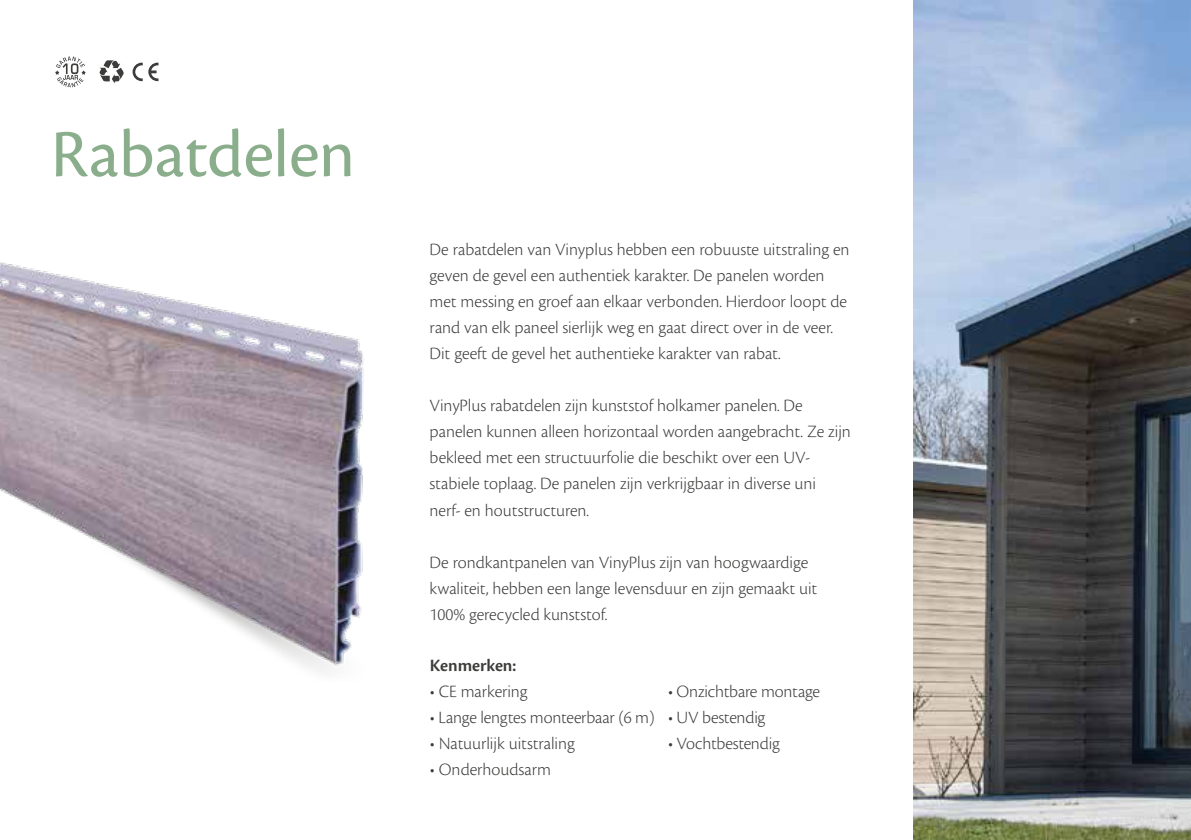
<style>
.page{position:relative;width:1191px;height:840px;background:#fff}
.page>*{position:absolute;margin:0;border:0;box-sizing:border-box;transform-origin:0 0}
.t1{font:70px "Cronos Pro";color:#8aae8b}
.t2{font:300 18px/26px "Cronos Pro";color:#3c3c3b}
.t3{font:300 18px "Cronos Pro";letter-spacing:-.02em;color:#3c3c3b}
.t4{font:600 18px "Cronos Pro";letter-spacing:-.005em;color:#3c3c3b}
</style>
<div class="page">
<img style="left:913px;top:0;width:278px;height:839px">
<img style="left:0;top:262px;width:364px;height:410px">
<svg style="left:133px;top:63px;width:25px;height:18px"></svg>
<svg style="left:99px;top:60px;width:25px;height:23px"></svg>
<svg style="left:55px;top:56px;width:31px;height:31px"></svg>
<h1 class="t1" style="left:51px;top:114px;width:305px">Rabatdelen</h1>
<p class="t2" style="left:429px;top:236px;width:421px">De rabatdelen van Vinyplus hebben een robuuste uitstraling en geven de gevel een authentiek karakter. De panelen worden met messing en groef aan elkaar verbonden. Hierdoor loopt de rand van elk paneel sierlijk weg en gaat direct over in de veer.<br>Dit geeft de gevel het authentieke karakter van rabat.</p>
<p class="t2" style="left:429px;top:392px;width:423px">VinyPlus rabatdelen zijn kunststof holkamer panelen. De panelen kunnen alleen horizontaal worden aangebracht. Ze zijn bekleed met een structuurfolie die beschikt over een UV&shy;stabiele toplaag. De panelen zijn verkrijgbaar in diverse uni nerf- en houtstructuren.</p>
<p class="t2" style="left:429px;top:548px;width:389px">De rondkantpanelen van VinyPlus zijn van hoogwaardige kwaliteit, hebben een lange levensduur en zijn gemaakt uit<br>100% gerecycled kunststof.</p>
<p class="t4" style="left:430px;top:654px;width:88px">Kenmerken:</p>
<p class="t2" style="left:430px;top:677px;width:99px">• CE markering</p>
<p class="t2" style="left:430px;top:703px;width:226px">• Lange lengtes monteerbaar (6 m)</p>
<p class="t2" style="left:430px;top:729px;width:147px">• Natuurlijk uitstraling</p>
<p class="t2" style="left:430px;top:755px;width:123px">• Onderhoudsarm</p>
<p class="t2" style="left:668px;top:677px;width:153px">• Onzichtbare montage</p>
<p class="t2" style="left:668px;top:703px;width:99px">• UV bestendig</p>
<p class="t3" style="left:668px;top:732px;width:113px">• Vochtbestendig</p>
</div>
